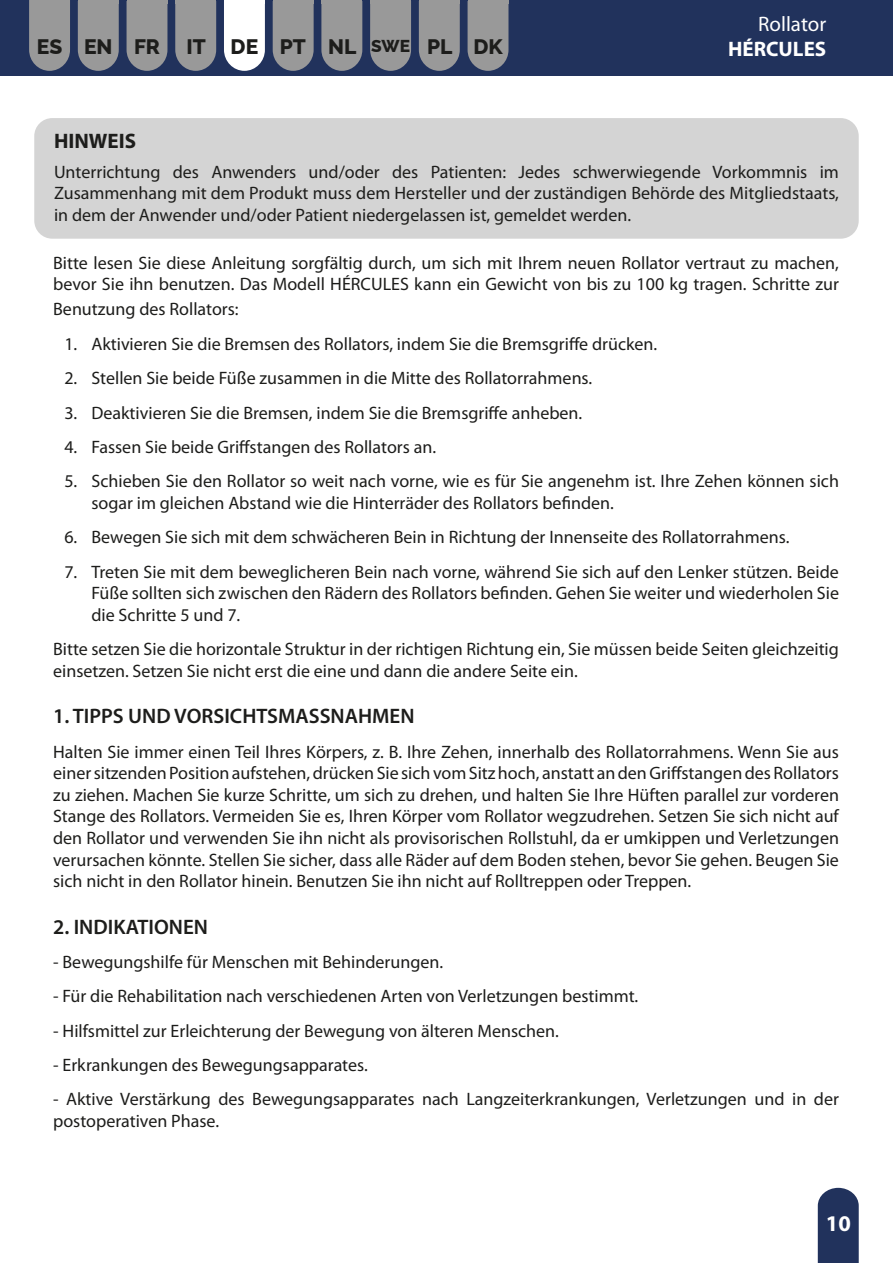
<style>
.page{position:relative;width:893px;height:1263px;background:#fff}
.page>*{position:absolute;margin:0;border:0;box-sizing:border-box;transform-origin:0 0}
.t1{font:700 22.5px "Myriad Pro";color:#fff}
.t2{font:600 21px "Myriad Pro";color:#1d1d1b}
.t3{font:800 21px "Raleway";color:#1d1d1b}
.t4{font:21px "Myriad Pro";color:#fff}
.t5{font:700 21px "Myriad Pro";color:#fff}
.t6{font:700 21px "Myriad Pro";color:#1d1d1b}
.t7{font:18px/21.6px "Myriad Pro";color:#1d1d1b}
.s1{font-size:17.25px}
</style>
<div class="page">
<div style="left:0;top:0;width:893px;height:75px;background:#21325c"></div>
<svg style="left:29px;top:0;width:41px;height:71px;background:#8f9093"></svg>
<div style="left:37px;top:35px;width:26px;height:19px;background:#999"></div>
<svg style="left:127px;top:4px;width:40px;height:67px;background:#919294"></svg>
<hr style="left:127px;top:0;width:40px;height:4px;background:#999">
<svg style="left:78px;top:4px;width:41px;height:67px;background:#8f9194"></svg>
<hr style="left:78px;top:0;width:41px;height:4px;background:#999">
<svg style="left:321px;top:4px;width:41px;height:67px;background:#8f9094"></svg>
<hr style="left:321px;top:0;width:41px;height:4px;background:#999">
<svg style="left:468px;top:4px;width:40px;height:67px;background:#919294"></svg>
<hr style="left:468px;top:0;width:40px;height:4px;background:#999">
<svg style="left:273px;top:4px;width:41px;height:67px;background:#8f9194"></svg>
<hr style="left:273px;top:0;width:41px;height:4px;background:#999">
<svg style="left:419px;top:4px;width:41px;height:67px;background:#909194"></svg>
<hr style="left:419px;top:0;width:41px;height:4px;background:#999">
<svg style="left:224px;top:4px;width:41px;height:67px;background:#ebecf0"></svg>
<div style="left:231px;top:35px;width:27px;height:19px;background:#fff"></div>
<hr style="left:224px;top:0;width:41px;height:4px;background:#fff">
<svg style="left:370px;top:4px;width:41px;height:67px;background:#909194"></svg>
<hr style="left:370px;top:0;width:41px;height:4px;background:#999">
<svg style="left:175px;top:4px;width:41px;height:67px;background:#8f9194"></svg>
<hr style="left:175px;top:0;width:41px;height:4px;background:#999">
<svg style="left:818px;top:1188px;width:41px;height:75px;background:#2d3d64"></svg>
<div style="left:34px;top:118px;width:825px;height:121px;background:#d4d4d4;border-radius:18px"></div>
<p class="t4" style="left:758px;top:11px;width:70px">Rollator</p>
<p class="t3" style="left:37px;top:30px;width:125px">ES EN FR</p>
<p class="t3" style="left:186px;top:30px;width:318px">IT DE PT NL <span class="s1">SWE</span> PL DK</p>
<p class="t5" style="left:728px;top:36px;width:100px">HÉRCULES</p>
<p class="t6" style="left:54px;top:127px;width:84px">HINWEIS</p>
<p class="t7" style="left:54px;top:161px;width:786px;text-align:justify">Unterrichtung des Anwenders und/oder des Patienten: Jedes schwerwiegende Vorkommnis im Zusammenhang mit dem Produkt muss dem Hersteller und der zuständigen Behörde des Mitgliedstaats, in dem der Anwender und/oder Patient niedergelassen ist, gemeldet werden.</p>
<p class="t7" style="left:53px;top:252px;width:787px">Bitte lesen Sie diese Anleitung sorgfältig durch, um sich mit Ihrem neuen Rollator vertraut zu machen, bevor Sie ihn benutzen. Das Modell HÉRCULES kann ein Gewicht von bis zu 100 kg tragen. Schritte zur</p>
<p class="t7" style="left:53px;top:298px;width:187px">Benutzung des Rollators:</p>
<p class="t7" style="left:64px;top:333px;width:594px">1. Aktivieren Sie die Bremsen des Rollators, indem Sie die Bremsgriffe drücken.</p>
<p class="t7" style="left:64px;top:367px;width:529px">2. Stellen Sie beide Füße zusammen in die Mitte des Rollatorrahmens.</p>
<p class="t7" style="left:64px;top:401px;width:519px">3. Deaktivieren Sie die Bremsen, indem Sie die Bremsgriffe anheben.</p>
<p class="t7" style="left:64px;top:436px;width:373px">4. Fassen Sie beide Griffstangen des Rollators an.</p>
<p class="t7" style="left:91px;top:470px;width:749px;text-indent:-27px">5. Schieben Sie den Rollator so weit nach vorne, wie es für Sie angenehm ist. Ihre Zehen können sich sogar im gleichen Abstand wie die Hinterräder des Rollators befinden.</p>
<p class="t7" style="left:64px;top:526px;width:727px">6. Bewegen Sie sich mit dem schwächeren Bein in Richtung der Innenseite des Rollatorrahmens.</p>
<p class="t7" style="left:91px;top:560px;width:749px;text-align:justify;text-indent:-27px">7. Treten Sie mit dem beweglicheren Bein nach vorne, während Sie sich auf den Lenker stützen. Beide Füße sollten sich zwischen den Rädern des Rollators befinden. Gehen Sie weiter und wiederholen Sie die Schritte 5 und 7.</p>
<p class="t7" style="left:53px;top:638px;width:787px">Bitte setzen Sie die horizontale Struktur in der richtigen Richtung ein, Sie müssen beide Seiten gleichzeitig einsetzen. Setzen Sie nicht erst die eine und dann die andere Seite ein.</p>
<p class="t2" style="left:53px;top:703px;width:363px">1. TIPPS UND VORSICHTSMASSNAHMEN</p>
<p class="t7" style="left:53px;top:740px;width:787px;text-align:justify">Halten Sie immer einen Teil Ihres Körpers, z. B. Ihre Zehen, innerhalb des Rollatorrahmens. Wenn Sie aus einer sitzenden Position aufstehen, drücken Sie sich vom Sitz hoch, anstatt an den Griffstangen des Rollators zu ziehen. Machen Sie kurze Schritte, um sich zu drehen, und halten Sie Ihre Hüften parallel zur vorderen Stange des Rollators. Vermeiden Sie es, Ihren Körper vom Rollator wegzudrehen. Setzen Sie sich nicht auf den Rollator und verwenden Sie ihn nicht als provisorischen Rollstuhl, da er umkippen und Verletzungen verursachen könnte. Stellen Sie sicher, dass alle Räder auf dem Boden stehen, bevor Sie gehen. Beugen Sie sich nicht in den Rollator hinein. Benutzen Sie ihn nicht auf Rolltreppen oder Treppen.</p>
<p class="t2" style="left:53px;top:913px;width:156px">2. INDIKATIONEN</p>
<p class="t7" style="left:53px;top:951px;width:392px">- Bewegungshilfe für Menschen mit Behinderungen.</p>
<p class="t7" style="left:53px;top:985px;width:587px">- Für die Rehabilitation nach verschiedenen Arten von Verletzungen bestimmt.</p>
<p class="t7" style="left:53px;top:1019px;width:507px">- Hilfsmittel zur Erleichterung der Bewegung von älteren Menschen.</p>
<p class="t7" style="left:53px;top:1054px;width:316px">- Erkrankungen des Bewegungsapparates.</p>
<p class="t7" style="left:53px;top:1088px;width:787px">- Aktive Verstärkung des Bewegungsapparates nach Langzeiterkrankungen, Verletzungen und in der postoperativen Phase.</p>
<p class="t1" style="left:826px;top:1209px;width:26px">10</p>
</div>
